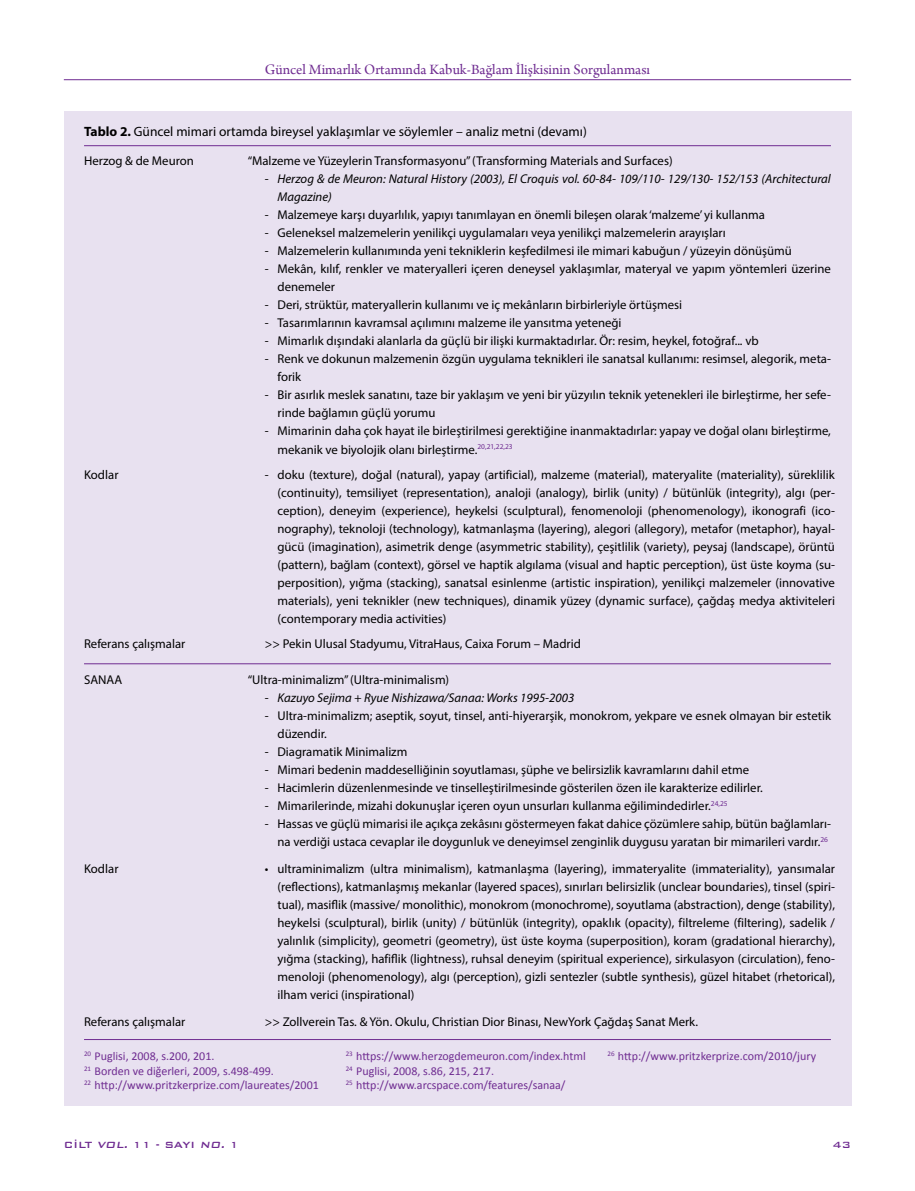
<style>
.page{position:relative;width:915px;height:1191px;background:#fff}
.page>*{position:absolute;margin:0;border:0;box-sizing:border-box;transform-origin:0 0}
.t1{font:15px "Arno Pro";color:#6f2c91}
.t2{font:13.5px "Myriad Pro";color:#000}
.t3{font:12.75px/18px "Myriad Pro";color:#000}
.t4{font:italic 12.75px/18px "Myriad Pro";color:#000}
.t5{font:12px/14.5px "Calibri";color:#6f2c91}
.t6{font:500 12px "Bank Gothic BT";color:#6f2c91}
.s1{font-weight:700}
.s2{font-style:normal}
.s3{font-style:italic}
</style>
<div class="page">
<hr style="left:64px;top:79px;width:786px;height:1px;background:#6f2c91">
<div style="left:64px;top:111px;width:786px;height:994px;background:#e8e1f0"></div>
<hr style="left:84px;top:145px;width:746px;height:1px;background:#6f2c91">
<hr style="left:84px;top:663px;width:746px;height:1px;background:#6f2c91">
<hr style="left:84px;top:1039px;width:746px;height:1px;background:#6f2c91">
<p class="t1" style="left:265px;top:61px;width:386px">Güncel Mimarlık Ortamında Kabuk-Bağlam İlişkisinin Sorgulanması</p>
<p class="t2" style="left:84px;top:123px;width:504px"><span class="s1">Tablo 2.</span> Güncel mimari ortamda bireysel yaklaşımlar ve söylemler – analiz metni (devamı)</p>
<p class="t3" style="left:247px;top:152px;width:426px">“Malzeme ve Yüzeylerin Transformasyonu” (Transforming Materials and Surfaces)</p>
<p class="t4" style="left:277px;top:170px;width:554px;text-indent:-13px"><span class="s2">-</span> Herzog &amp; de Meuron: Natural History (2003), El Croquis vol. 60-84- 109/110- 129/130- 152/153 (Architectural<br>Magazine)</p>
<p class="t3" style="left:264px;top:206px;width:501px">- Malzemeye karşı duyarlılık, yapıyı tanımlayan en önemli bileşen olarak ‘malzeme’ yi kullanma</p>
<p class="t3" style="left:264px;top:224px;width:462px">- Geleneksel malzemelerin yenilikçi uygulamaları veya yenilikçi malzemelerin arayışları</p>
<p class="t3" style="left:264px;top:242px;width:528px">- Malzemelerin kullanımında yeni tekniklerin keşfedilmesi ile mimari kabuğun / yüzeyin dönüşümü</p>
<p class="t3" style="left:277px;top:260px;width:554px;text-indent:-13px">- Mekân, kılıf, renkler ve materyalleri içeren deneysel yaklaşımlar, materyal ve yapım yöntemleri üzerine denemeler</p>
<p class="t3" style="left:264px;top:296px;width:419px">- Deri, strüktür, materyallerin kullanımı ve iç mekânların birbirleriyle örtüşmesi</p>
<p class="t3" style="left:264px;top:314px;width:358px">- Tasarımlarının kavramsal açılımını malzeme ile yansıtma yeteneği</p>
<p class="t3" style="left:264px;top:332px;width:495px">- Mimarlık dışındaki alanlarla da güçlü bir ilişki kurmaktadırlar. Ör: resim, heykel, fotoğraf... vb</p>
<p class="t3" style="left:277px;top:350px;width:555px;text-indent:-13px">- Renk ve dokunun malzemenin özgün uygulama teknikleri ile sanatsal kullanımı: resimsel, alegorik, meta&shy;forik</p>
<p class="t3" style="left:277px;top:386px;width:554px;text-indent:-13px">- Bir asırlık meslek sanatını, taze bir yaklaşım ve yeni bir yüzyılın teknik yetenekleri ile birleştirme, her sefe&shy;rinde bağlamın güçlü yorumu</p>
<p class="t3" style="left:277px;top:422px;width:554px;text-indent:-13px">- Mimarinin daha çok hayat ile birleştirilmesi gerektiğine inanmaktadırlar: yapay ve doğal olanı birleştirme, mekanik ve biyolojik olanı birleştirme.<sup>20,21,22,23</sup></p>
<p class="t3" style="left:84px;top:152px;width:111px">Herzog &amp; de Meuron</p>
<p class="t3" style="left:84px;top:466px;width:36px">Kodlar</p>
<p class="t3" style="left:277px;top:466px;width:559px;text-align:justify;text-indent:-13px">- doku (texture), doğal (natural), yapay (artificial), malzeme (material), materyalite (materiality), süreklilik (continuity), temsiliyet (representation), analoji (analogy), birlik (unity) / bütünlük (integrity), algı (per&shy;ception), deneyim (experience), heykelsi (sculptural), fenomenoloji (phenomenology), ikonografi (ico&shy;nography), teknoloji (technology), katmanlaşma (layering), alegori (allegory), metafor (metaphor), hayal&shy;gücü (imagination), asimetrik denge (asymmetric stability), çeşitlilik (variety), peysaj (landscape), örüntü (pattern), bağlam (context), görsel ve haptik algılama (visual and haptic perception), üst üste koyma (su&shy;perposition), yığma (stacking), sanatsal esinlenme (artistic inspiration), yenilikçi malzemeler (innovative materials), yeni teknikler (new techniques), dinamik yüzey (dynamic surface), çağdaş medya aktiviteleri (contemporary media activities)</p>
<p class="t3" style="left:84px;top:635px;width:103px">Referans çalışmalar</p>
<p class="t3" style="left:265px;top:635px;width:317px">&gt;&gt; Pekin Ulusal Stadyumu, VitraHaus, Caixa Forum – Madrid</p>
<p class="t3" style="left:84px;top:671px;width:40px">SANAA</p>
<p class="t3" style="left:247px;top:671px;width:203px">“Ultra-minimalizm” (Ultra-minimalism)</p>
<p class="t4" style="left:264px;top:689px;width:311px"><span class="s2">-</span> Kazuyo Sejima + Ryue Nishizawa/Sanaa: Works 1995-2003</p>
<p class="t3" style="left:277px;top:707px;width:555px;text-indent:-13px">- Ultra-minimalizm; aseptik, soyut, tinsel, anti-hiyerarşik, monokrom, yekpare ve esnek olmayan bir estetik düzendir.</p>
<p class="t3" style="left:264px;top:743px;width:144px">- Diagramatik Minimalizm</p>
<p class="t3" style="left:264px;top:761px;width:485px">- Mimari bedenin maddeselliğinin soyutlaması, şüphe ve belirsizlik kavramlarını dahil etme</p>
<p class="t3" style="left:264px;top:779px;width:499px">- Hacimlerin düzenlenmesinde ve tinselleştirilmesinde gösterilen özen ile karakterize edilirler.</p>
<p class="t3" style="left:264px;top:797px;width:464px">- Mimarilerinde, mizahi dokunuşlar içeren oyun unsurları kullanma eğilimindedirler.<sup>24,25</sup></p>
<p class="t3" style="left:264px;top:815px;width:567px;text-align:right">- Hassas ve güçlü mimarisi ile açıkça zekâsını göstermeyen fakat dahice çözümlere sahip, bütün bağlamları&shy;na verdiği ustaca cevaplar ile doygunluk ve deneyimsel zenginlik duygusu yaratan bir mimarileri vardır.<sup>26</sup></p>
<p class="t3" style="left:84px;top:859px;width:36px">Kodlar</p>
<p class="t3" style="left:277px;top:859px;width:559px;text-align:justify;text-indent:-13px">• ultraminimalizm (ultra minimalism), katmanlaşma (layering), immateryalite (immateriality), yansımalar (reflections), katmanlaşmış mekanlar (layered spaces), sınırları belirsizlik (unclear boundaries), tinsel (spiri&shy;tual), masiflik (massive/ monolithic), monokrom (monochrome), soyutlama (abstraction), denge (stability), heykelsi (sculptural), birlik (unity) / bütünlük (integrity), opaklık (opacity), filtreleme (filtering), sadelik / yalınlık (simplicity), geometri (geometry), üst üste koyma (superposition), koram (gradational hierarchy), yığma (stacking), hafiflik (lightness), ruhsal deneyim (spiritual experience), sirkulasyon (circulation), feno&shy;menoloji (phenomenology), algı (perception), gizli sentezler (subtle synthesis), güzel hitabet (rhetorical), ilham verici (inspirational)</p>
<p class="t3" style="left:84px;top:1012px;width:103px">Referans çalışmalar</p>
<p class="t3" style="left:265px;top:1012px;width:434px">&gt;&gt; Zollverein Tas. &amp; Yön. Okulu, Christian Dior Binası, NewYork Çağdaş Sanat Merk.</p>
<p class="t5" style="left:84px;top:1048px;width:236px"><sup>20</sup> Puglisi, 2008, s.200, 201.<br><sup>21</sup> Borden ve diğerleri, 2009, s.498-499.<br><sup>22</sup> http://www.pritzkerprize.com/laureates/2001</p>
<p class="t5" style="left:345px;top:1048px;width:241px"><sup>23</sup> https://www.herzogdemeuron.com/index.html<br><sup>24</sup> Puglisi, 2008, s.86, 215, 217.<br><sup>25</sup> http://www.arcspace.com/features/sanaa/</p>
<p class="t5" style="left:607px;top:1048px;width:210px"><sup>26</sup> http://www.pritzkerprize.com/2010/jury</p>
<p class="t6" style="left:64px;top:1138px;width:176px">CİLT <span class="s3">VOL.</span> 11 - SAYI <span class="s3">NO.</span> 1</p>
<p class="t6" style="left:832px;top:1138px;width:20px">43</p>
</div>
